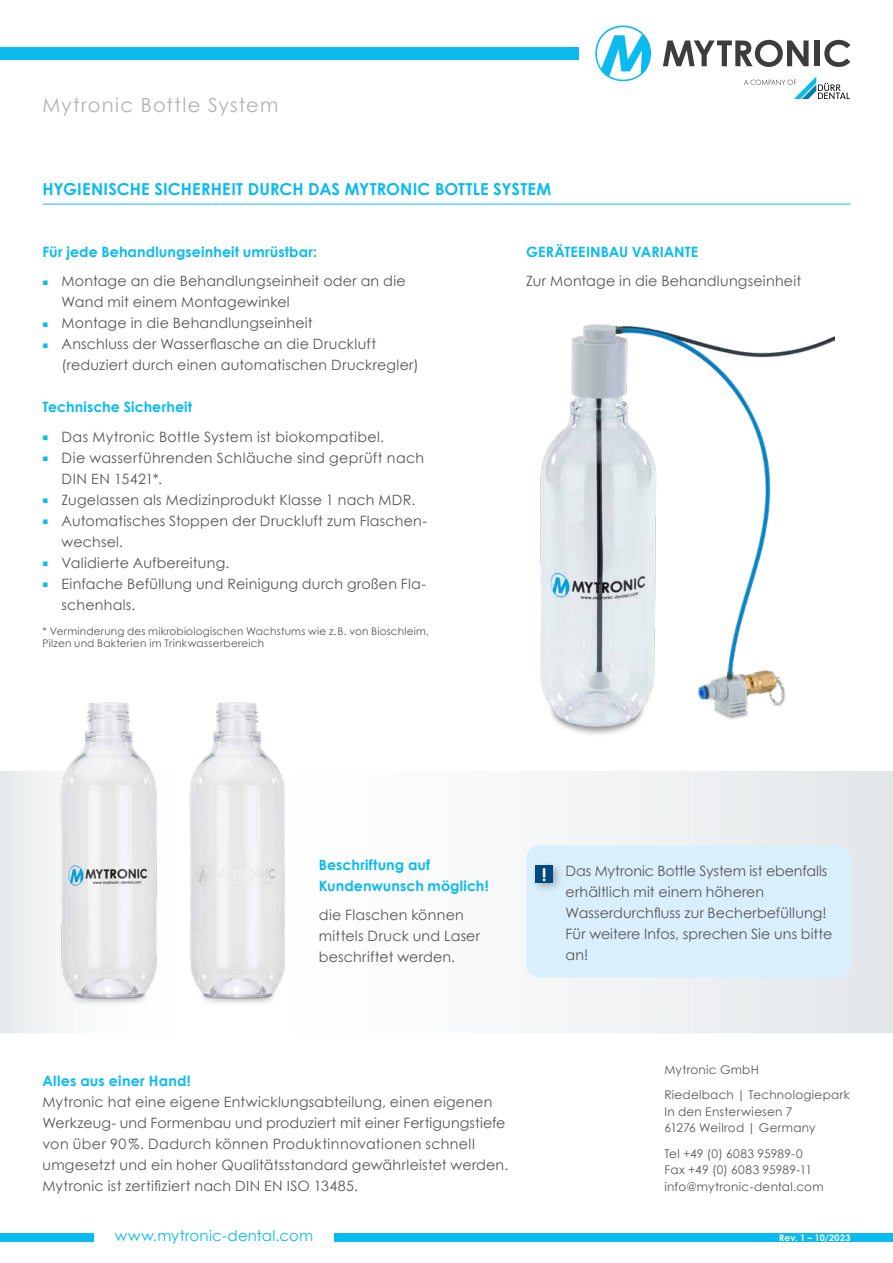
<style>
.page{position:relative;width:893px;height:1263px;background:#fff}
.page>*{position:absolute;margin:0;border:0;box-sizing:border-box;transform-origin:0 0}
.t1{font:19.5px "Century Gothic";letter-spacing:.065em;color:#b3b2b2}
.t2{font:700 16.5px "Century Gothic";letter-spacing:.01em;color:#0bbbef}
.t3{font:15px "Century Gothic";letter-spacing:.015em;color:#0bbbef}
.t4{font:14.25px/21px "Century Gothic";letter-spacing:.015em;color:#575756}
.t5{font:700 14.25px/21px "Century Gothic";letter-spacing:.005em;color:#0bbbef}
.t6{font:12px/16.5px "Century Gothic";letter-spacing:.02em;color:#575756}
.t7{font:10.5px/12.6px "Century Gothic";letter-spacing:.02em;color:#575756}
.t8{font:700 9px "Century Gothic";letter-spacing:.03em;color:#fff}
.s1{font-size:9.75px;color:#0bbbef}
.s2{font-weight:700;font-size:17.25px;color:#fff}
</style>
<div class="page">
<div style="left:0;top:1233px;width:94px;height:9px;background:#0bbbef"></div>
<div style="left:334px;top:1233px;width:559px;height:9px;background:#0bbbef"></div>
<div style="left:0;top:47px;width:578px;height:13px;background:#0bbbef"></div>
<svg style="left:663px;top:40px;width:146px;height:27px"></svg>
<div style="left:815px;top:40px;width:5px;height:26px;background:#3c3c3b"></div>
<svg style="left:824px;top:40px;width:26px;height:27px"></svg>
<svg style="left:595px;top:26px;width:56px;height:55px"></svg>
<svg style="left:744px;top:76px;width:106px;height:23px"></svg>
<svg style="left:0;top:771px;width:893px;height:262px"></svg>
<img style="left:540px;top:324px;width:294px;height:411px">
<img style="left:29px;top:702px;width:128px;height:331px">
<div style="left:526px;top:845px;width:324px;height:132px;background:#daeffd;border-radius:13px"></div>
<img style="left:157px;top:702px;width:161px;height:331px">
<hr style="left:43px;top:204px;width:807px;height:1px;background:#0bbbef">
<div style="left:531px;top:860px;width:33px;height:34px;background:#000;opacity:.3"></div>
<div style="left:536px;top:866px;width:17px;height:17px;background:#00497f"></div>
<h1 class="t1" style="left:43px;top:92px;width:237px">Mytronic Bottle System</h1>
<p class="t2" style="left:43px;top:177px;width:510px">HYGIENISCHE SICHERHEIT DURCH DAS MYTRONIC BOTTLE SYSTEM</p>
<p class="t5" style="left:43px;top:240px;width:276px">Für jede Behandlungseinheit umrüstbar:</p>
<p class="t4" style="left:62px;top:270px;width:346px;text-indent:-19px"><span class="s1">■</span> Montage an die Behandlungseinheit oder an die<br>Wand mit einem Montagewinkel</p>
<p class="t4" style="left:43px;top:312px;width:272px"><span class="s1">■</span> Montage in die Behandlungseinheit</p>
<p class="t4" style="left:62px;top:333px;width:359px;text-indent:-19px"><span class="s1">■</span> Anschluss der Wasserflasche an die Druckluft (reduziert durch einen automatischen Druckregler)</p>
<p class="t5" style="left:43px;top:396px;width:151px">Technische Sicherheit</p>
<p class="t4" style="left:43px;top:426px;width:343px"><span class="s1">■</span> Das Mytronic Bottle System ist biokompatibel.</p>
<p class="t4" style="left:62px;top:447px;width:364px;text-indent:-19px"><span class="s1">■</span> Die wasserführenden Schläuche sind geprüft nach<br>DIN EN 15421*.</p>
<p class="t4" style="left:43px;top:489px;width:374px"><span class="s1">■</span> Zugelassen als Medizinprodukt Klasse 1 nach MDR.</p>
<p class="t4" style="left:62px;top:510px;width:367px;text-indent:-19px"><span class="s1">■</span> Automatisches Stoppen der Druckluft zum Flaschen&shy;wechsel.</p>
<p class="t4" style="left:43px;top:552px;width:188px"><span class="s1">■</span> Validierte Aufbereitung.</p>
<p class="t4" style="left:62px;top:573px;width:366px;text-indent:-19px"><span class="s1">■</span> Einfache Befüllung und Reinigung durch großen Fla&shy;schenhals.</p>
<p class="t7" style="left:43px;top:624px;width:388px">* Verminderung des mikrobiologischen Wachstums wie z.B. von Bioschleim,<br>Pilzen und Bakterien im Trinkwasserbereich</p>
<p class="t5" style="left:526px;top:240px;width:173px">GERÄTEEINBAU VARIANTE</p>
<p class="t4" style="left:526px;top:270px;width:276px">Zur Montage in die Behandlungseinheit</p>
<p class="t5" style="left:319px;top:853px;width:171px">Beschriftung auf<br>Kundenwunsch möglich!</p>
<p class="t4" style="left:319px;top:904px;width:163px">die Flaschen können mittels Druck und Laser beschriftet werden.</p>
<p class="t4" style="left:566px;top:860px;width:268px;text-indent:-24px"><span class="s2">!</span> Das Mytronic Bottle System ist ebenfalls erhältlich mit einem höheren<br>Wasserdurchfluss zur Becherbefüllung!<br>Für weitere Infos, sprechen Sie uns bitte an!</p>
<p class="t5" style="left:43px;top:1070px;width:150px">Alles aus einer Hand!</p>
<p class="t4" style="left:43px;top:1091px;width:467px">Mytronic hat eine eigene Entwicklungsabteilung, einen eigenen Werkzeug- und Formenbau und produziert mit einer Fertigungstiefe von über 90%. Dadurch können Produktinnovationen schnell umgesetzt und ein hoher Qualitätsstandard gewährleistet werden.<br>Mytronic ist zertifiziert nach DIN EN ISO 13485.</p>
<p class="t3" style="left:115px;top:1225px;width:200px">www.mytronic-dental.com</p>
<p class="t6" style="left:664px;top:1057px;width:187px;line-height:25.5px">Mytronic GmbH<br>Riedelbach | Technologiepark</p>
<p class="t6" style="left:664px;top:1103px;width:153px">In den Ensterwiesen 7<br>61276 Weilrod | Germany</p>
<p class="t6" style="left:664px;top:1145px;width:161px">Tel +49 (0) 6083 95989-0<br>Fax +49 (0) 6083 95989-11 info@mytronic-dental.com</p>
<p class="t8" style="left:779px;top:1230px;width:73px">Rev. 1 – 10/2023</p>
</div>
